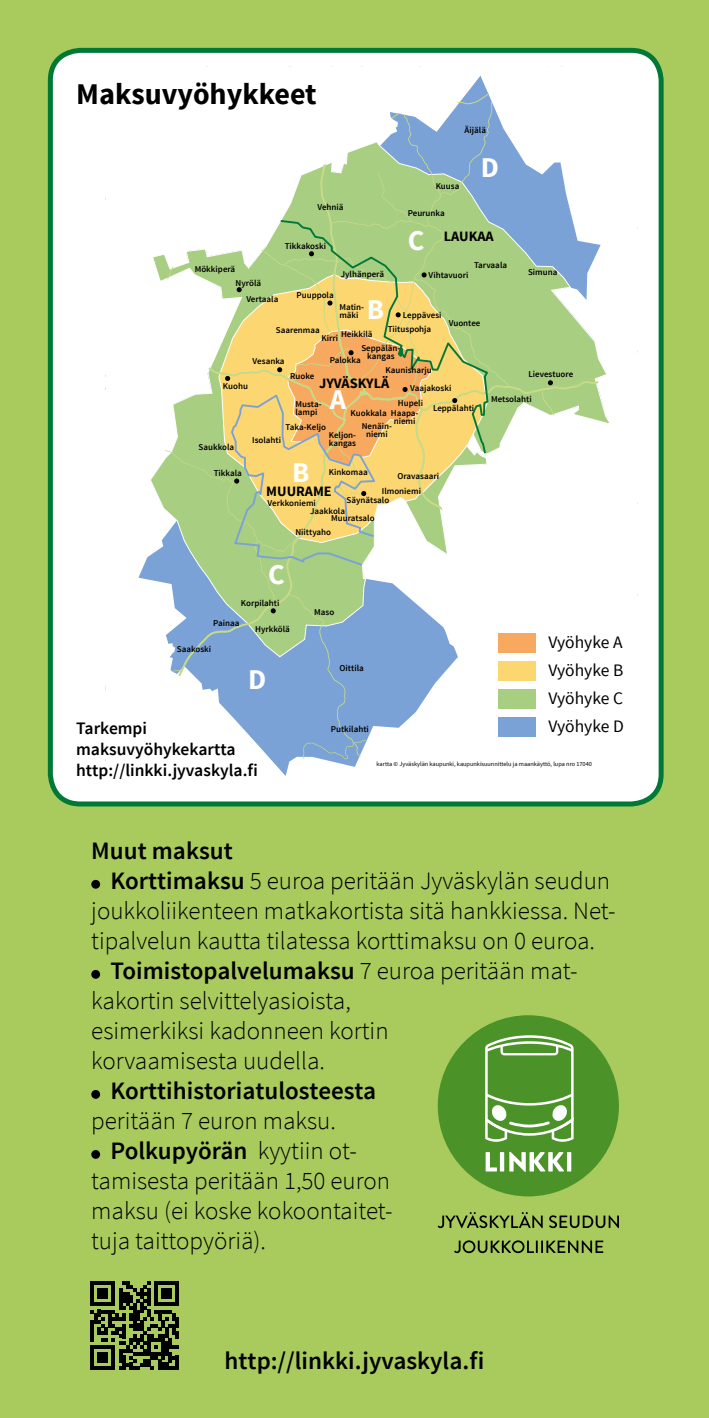
<style>
.page{position:relative;width:709px;height:1418px;background:#fff}
.page>*{position:absolute;margin:0;border:0;box-sizing:border-box;transform-origin:0 0}
.t1{font:700 30px "Source Sans Pro";color:#000}
.t2{font:700 28.5px "Source Sans Pro";color:#fff}
.t3{font:300 25px "Source Sans Pro";color:#000}
.t4{font:600 25px "Source Sans Pro";color:#000}
.t5{font:600 17.5px/21px "Source Sans Pro";color:#000}
.t6{font:17.5px "Source Sans Pro";color:#000}
.t7{font:700 14.25px "Source Sans Pro";color:#000}
.t8{font:600 9px/8px "Source Sans Pro";color:#000}
.t9{font:6.25px "Source Sans Pro";color:#000}
.s1{font-weight:600}
.s2{font-weight:300}
</style>
<div class="page">
<div style="left:0;top:0;width:709px;height:1417px;background:#a9cb5d"></div>
<div style="left:438px;top:1015px;width:181px;height:181px;background:#4b9228;border-radius:50%"></div>
<svg style="left:485px;top:1151px;width:86px;height:20px"></svg>
<svg style="left:485px;top:1035px;width:88px;height:106px"></svg>
<svg style="left:454px;top:1240px;width:149px;height:13px"></svg>
<svg style="left:438px;top:1212px;width:181px;height:16px"></svg>
<div style="left:50px;top:50px;width:611px;height:754px;background:#fff;border-radius:30px"></div>
<div style="left:48px;top:48px;width:615px;height:758px;border:5px solid #007937;border-radius:30px"></div>
<div style="left:91px;top:879px;width:9px;height:9px;background:#000;border-radius:50%"></div>
<div style="left:91px;top:969px;width:9px;height:9px;background:#000;border-radius:50%"></div>
<div style="left:91px;top:1089px;width:9px;height:9px;background:#000;border-radius:50%"></div>
<svg style="left:91px;top:1149px;width:9px;height:9px"></svg>
<svg style="left:138px;top:66px;width:471px;height:709px"></svg>
<svg style="left:90px;top:1281px;width:89px;height:88px"></svg>
<div style="left:497px;top:632px;width:38px;height:20px;background:#f7a95f"></div>
<div style="left:497px;top:717px;width:38px;height:20px;background:#7ba2d6"></div>
<div style="left:497px;top:689px;width:38px;height:20px;background:#a8ce82"></div>
<div style="left:497px;top:661px;width:38px;height:20px;background:#fcd771"></div>
<h1 class="t1" style="left:76px;top:75px;width:242px">Maksuvyöhykkeet</h1>
<p class="t8" style="left:317px;top:203px;width:28px">Vehniä</p>
<p class="t8" style="left:285px;top:242px;width:43px">Tikkakoski</p>
<p class="t8" style="left:464px;top:126px;width:23px">Äijälä</p>
<p class="t8" style="left:436px;top:182px;width:25px">Kuusa</p>
<p class="t8" style="left:408px;top:209px;width:39px">Peurunka</p>
<h2 class="t2" style="left:481px;top:149px;width:20px">D</h2>
<h2 class="t2" style="left:408px;top:222px;width:18px">C</h2>
<h3 class="t7" style="left:444px;top:227px;width:51px">LAUKAA</h3>
<p class="t8" style="left:195px;top:265px;width:42px">Mökkiperä</p>
<p class="t8" style="left:236px;top:279px;width:27px">Nyrölä</p>
<p class="t8" style="left:474px;top:261px;width:35px">Tarvaala</p>
<p class="t8" style="left:341px;top:270px;width:45px">Jylhänperä</p>
<p class="t8" style="left:528px;top:268px;width:31px">Simuna</p>
<p class="t8" style="left:428px;top:271px;width:41px">Vihtavuori</p>
<p class="t8" style="left:296px;top:291px;width:39px">Puuppola</p>
<p class="t8" style="left:246px;top:295px;width:34px">Vertaala</p>
<h2 class="t2" style="left:367px;top:291px;width:19px">B</h2>
<p class="t8" style="left:339px;top:303px;width:26px">Matin&shy;mäki</p>
<p class="t8" style="left:403px;top:311px;width:40px">Leppävesi</p>
<p class="t8" style="left:449px;top:319px;width:33px">Vuontee</p>
<p class="t8" style="left:341px;top:330px;width:33px">Heikkilä</p>
<p class="t8" style="left:388px;top:326px;width:45px">Tiituspohja</p>
<p class="t8" style="left:276px;top:326px;width:45px">Saarenmaa</p>
<p class="t8" style="left:321px;top:334px;width:18px">Kirri</p>
<p class="t8" style="left:361px;top:344px;width:41px;text-align:center">Seppälän&shy;kangas</p>
<p class="t8" style="left:253px;top:357px;width:33px">Vesanka</p>
<p class="t8" style="left:330px;top:356px;width:32px">Palokka</p>
<p class="t8" style="left:385px;top:366px;width:48px">Kaunisharju</p>
<p class="t8" style="left:391px;top:409px;width:29px;text-align:center">Haapa&shy;niemi</p>
<p class="t8" style="left:290px;top:372px;width:26px">Ruoke</p>
<h3 class="t7" style="left:319px;top:374px;width:72px">JYVÄSKYLÄ</h3>
<p class="t8" style="left:223px;top:382px;width:27px">Kuohu</p>
<p class="t8" style="left:410px;top:384px;width:43px">Vaajakoski</p>
<h2 class="t2" style="left:330px;top:381px;width:18px">A</h2>
<p class="t8" style="left:398px;top:399px;width:27px">Hupeli</p>
<p class="t8" style="left:295px;top:400px;width:28px">Musta&shy;lampi</p>
<p class="t8" style="left:433px;top:404px;width:43px">Leppälahti</p>
<p class="t8" style="left:350px;top:409px;width:38px">Kuokkala</p>
<p class="t8" style="left:285px;top:423px;width:42px">Taka-Keljo</p>
<p class="t8" style="left:362px;top:422px;width:32px;text-align:center">Nenäin&shy;niemi</p>
<p class="t8" style="left:329px;top:431px;width:29px">Keljon&shy;kangas</p>
<p class="t8" style="left:252px;top:436px;width:30px">Isolahti</p>
<p class="t8" style="left:198px;top:443px;width:37px">Saukkola</p>
<p class="t8" style="left:214px;top:469px;width:30px">Tikkala</p>
<h2 class="t2" style="left:292px;top:454px;width:19px">B</h2>
<p class="t8" style="left:329px;top:468px;width:40px">Kinkomaa</p>
<p class="t8" style="left:397px;top:472px;width:43px">Oravasaari</p>
<h3 class="t7" style="left:266px;top:482px;width:67px">MUURAME</h3>
<p class="t8" style="left:382px;top:487px;width:41px">Ilmoniemi</p>
<p class="t8" style="left:346px;top:496px;width:44px">Säynätsalo</p>
<p class="t8" style="left:268px;top:499px;width:50px">Verkkoniemi</p>
<p class="t8" style="left:310px;top:507px;width:36px">Jaakkola</p>
<p class="t8" style="left:331px;top:514px;width:45px">Muuratsalo</p>
<h2 class="t2" style="left:268px;top:556px;width:18px">C</h2>
<p class="t8" style="left:295px;top:528px;width:37px">Niittyaho</p>
<p class="t8" style="left:241px;top:599px;width:40px">Korpilahti</p>
<p class="t8" style="left:213px;top:619px;width:28px">Painaa</p>
<p class="t8" style="left:177px;top:645px;width:36px">Saakoski</p>
<p class="t8" style="left:255px;top:625px;width:36px">Hyrkkölä</p>
<h2 class="t2" style="left:248px;top:661px;width:20px">D</h2>
<p class="t8" style="left:314px;top:608px;width:22px">Maso</p>
<p class="t8" style="left:339px;top:664px;width:26px">Oittila</p>
<p class="t8" style="left:528px;top:370px;width:46px">Lievestuore</p>
<p class="t8" style="left:491px;top:395px;width:42px">Metsolahti</p>
<h3 class="t6" style="left:548px;top:631px;width:76px">Vyöhyke A</h3>
<h3 class="t6" style="left:548px;top:659px;width:76px">Vyöhyke B</h3>
<h3 class="t6" style="left:548px;top:687px;width:76px">Vyöhyke C</h3>
<h3 class="t5" style="left:76px;top:718px;width:183px">Tarkempi maksuvyöhykekartta http://linkki.jyvaskyla.fi</h3>
<p class="t8" style="left:331px;top:725px;width:40px">Putkilahti</p>
<h3 class="t6" style="left:548px;top:715px;width:77px">Vyöhyke D</h3>
<p class="t9" style="left:376px;top:760px;width:217px">kartta © Jyväskylän kaupunki, kaupunkisuunnittelu ja maankäyttö, lupa nro 17040</p>
<h3 class="t4" style="left:91px;top:834px;width:143px">Muut maksut</h3>
<h3 class="t3" style="left:110px;top:865px;width:501px"><span class="s1">Korttimaksu</span> 5 euroa peritään Jyväskylän seudun</h3>
<h3 class="t3" style="left:91px;top:895px;width:526px">joukkoliikenteen matkakortista sitä hankkiessa. Net-</h3>
<h3 class="t3" style="left:91px;top:925px;width:505px">tipalvelun kautta tilatessa korttimaksu on 0 euroa.</h3>
<h3 class="t4" style="left:110px;top:954px;width:468px">Toimistopalvelumaksu <span class="s2">7 euroa peritään mat-</span></h3>
<h3 class="t3" style="left:91px;top:985px;width:261px">kakortin selvittelyasioista,</h3>
<h3 class="t3" style="left:91px;top:1015px;width:299px">esimerkiksi kadonneen kortin</h3>
<h3 class="t3" style="left:91px;top:1045px;width:235px">korvaamisesta uudella.</h3>
<h3 class="t4" style="left:110px;top:1074px;width:267px">Korttihistoriatulosteesta</h3>
<h3 class="t3" style="left:91px;top:1105px;width:246px">peritään 7 euron maksu.</h3>
<h3 class="t4" style="left:110px;top:1134px;width:248px">Polkupyörän <span class="s2">kyytiin ot-</span></h3>
<h3 class="t3" style="left:91px;top:1165px;width:300px">tamisesta peritään 1,50 euron</h3>
<h3 class="t3" style="left:91px;top:1195px;width:303px">maksu (ei koske kokoontaitet-</h3>
<h3 class="t3" style="left:91px;top:1225px;width:176px">tuja taittopyöriä).</h3>
<h3 class="t4" style="left:225px;top:1344px;width:261px">http://linkki.jyvaskyla.fi</h3>
</div>
